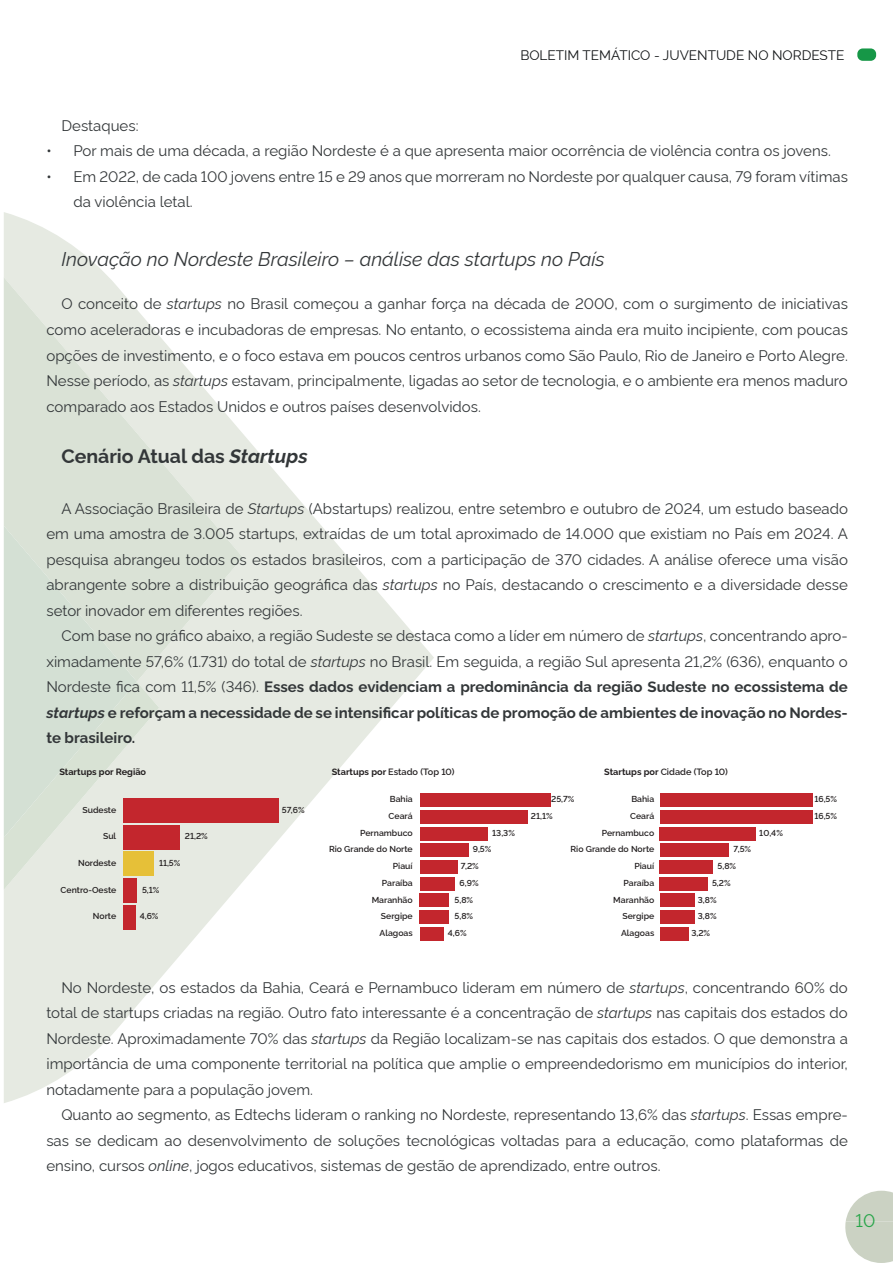
<style>
.page{position:relative;width:893px;height:1263px;background:#fff}
.page>*{position:absolute;margin:0;border:0;box-sizing:border-box;transform-origin:0 0}
.t1{font:italic 19.5px "Rawline";color:#333739}
.t2{font:700 19.5px "Rawline";color:#333739}
.t3{font:18px "Rawline";color:#27a549}
.t4{font:15px/25.5px "Rawline";color:#333739;text-align:justify}
.t5{font:13.5px "Rawline";color:#111416}
.t6{font:600 9.15px "Rawline";color:#231f20}
.t7{font:700 9.15px "Rawline";color:#231f20}
.t8{font:600 8.7px "Rawline";color:#231f20}
.s1{font-style:italic}
.s2{font-weight:700}
.s3{font-weight:700;font-style:italic}
</style>
<div class="page">
<svg style="left:4px;top:212px;width:430px;height:891px"></svg>
<svg style="left:4px;top:277px;width:239px;height:405px;background:#e4e9e0"></svg>
<svg style="left:4px;top:526px;width:155px;height:364px;background:#dae2d7"></svg>
<div style="left:857px;top:48px;width:19px;height:13px;background:#169747;border-radius:5px"></div>
<svg style="left:845px;top:1191px;width:48px;height:72px"></svg>
<div style="left:124px;top:798px;width:155px;height:25px;background:#c3262d"></div>
<div style="left:124px;top:825px;width:56px;height:25px;background:#c3262d"></div>
<div style="left:124px;top:851px;width:30px;height:25px;background:#e6c038"></div>
<div style="left:124px;top:905px;width:12px;height:25px;background:#c3262d"></div>
<div style="left:124px;top:878px;width:13px;height:25px;background:#c3262d"></div>
<div style="left:420px;top:793px;width:130px;height:13px;background:#c3262d"></div>
<div style="left:420px;top:810px;width:107px;height:13px;background:#c3262d"></div>
<div style="left:420px;top:827px;width:67px;height:13px;background:#c3262d"></div>
<div style="left:420px;top:844px;width:49px;height:13px;background:#c3262d"></div>
<div style="left:420px;top:860px;width:37px;height:13px;background:#c3262d"></div>
<div style="left:420px;top:877px;width:35px;height:13px;background:#c3262d"></div>
<div style="left:420px;top:894px;width:29px;height:13px;background:#c3262d"></div>
<div style="left:420px;top:911px;width:29px;height:13px;background:#c3262d"></div>
<div style="left:420px;top:927px;width:24px;height:13px;background:#c3262d"></div>
<div style="left:660px;top:793px;width:153px;height:13px;background:#c3262d"></div>
<div style="left:660px;top:810px;width:153px;height:13px;background:#c3262d"></div>
<div style="left:660px;top:827px;width:96px;height:13px;background:#c3262d"></div>
<div style="left:660px;top:844px;width:69px;height:13px;background:#c3262d"></div>
<div style="left:660px;top:860px;width:53px;height:13px;background:#c3262d"></div>
<div style="left:660px;top:877px;width:48px;height:13px;background:#c3262d"></div>
<div style="left:660px;top:894px;width:34px;height:13px;background:#c3262d"></div>
<div style="left:660px;top:911px;width:34px;height:13px;background:#c3262d"></div>
<div style="left:660px;top:927px;width:28px;height:13px;background:#c3262d"></div>
<p class="t5" style="left:520px;top:45px;width:326px">BOLETIM TEMÁTICO - JUVENTUDE NO NORDESTE</p>
<p class="t4" style="left:61px;top:111px;width:79px">Destaques:</p>
<p class="t4" style="left:46px;top:137px;width:786px">• Por mais de uma década, a região Nordeste é a que apresenta maior ocorrência de violência contra os jovens.</p>
<p class="t4" style="left:73px;top:162px;width:776px;text-indent:-27px">• Em 2022, de cada 100 jovens entre 15 e 29 anos que morreram no Nordeste por qualquer causa, 79 foram vítimas da violência letal.</p>
<h1 class="t1" style="left:61px;top:244px;width:545px">Inovação no Nordeste Brasileiro – análise das startups no País</h1>
<p class="t4" style="left:46px;top:290px;width:803px;text-indent:15px">O conceito de <span class="s1">startups</span> no Brasil começou a ganhar força na década de 2000, com o surgimento de iniciativas como aceleradoras e incubadoras de empresas. No entanto, o ecossistema ainda era muito incipiente, com poucas opções de investimento, e o foco estava em poucos centros urbanos como São Paulo, Rio de Janeiro e Porto Alegre.<br>Nesse período, as <span class="s1">startups</span> estavam, principalmente, ligadas ao setor de tecnologia, e o ambiente era menos maduro comparado aos Estados Unidos e outros países desenvolvidos.</p>
<h1 class="t2" style="left:61px;top:440px;width:248px">Cenário Atual das <span class="s1">Startups</span></h1>
<p class="t4" style="left:46px;top:494px;width:803px;text-indent:15px">A Associação Brasileira de <span class="s1">Startups</span> (Abstartups) realizou, entre setembro e outubro de 2024, um estudo baseado em uma amostra de 3.005 startups, extraídas de um total aproximado de 14.000 que existiam no País em 2024. A pesquisa abrangeu todos os estados brasileiros, com a participação de 370 cidades. A análise oferece uma visão abrangente sobre a distribuição geográfica das <span class="s1">startups</span> no País, destacando o crescimento e a diversidade desse setor inovador em diferentes regiões.</p>
<p class="t4" style="left:46px;top:621px;width:803px;text-indent:15px">Com base no gráfico abaixo, a região Sudeste se destaca como a líder em número de <span class="s1">startups</span>, concentrando apro&shy;ximadamente 57,6% (1.731) do total de <span class="s1">startups</span> no Brasil. Em seguida, a região Sul apresenta 21,2% (636), enquanto o Nordeste fica com 11,5% (346). <span class="s2">Esses dados evidenciam a predominância da região Sudeste no ecossistema de </span><span class="s3">startups</span> <span class="s2">e reforçam a necessidade de se intensificar políticas de promoção de ambientes de inovação no Nordes&shy;te brasileiro.</span></p>
<p class="t7" style="left:59px;top:765px;width:88px">Startups por Região</p>
<p class="t6" style="left:332px;top:765px;width:124px"><span class="s2">Startups por</span> Estado (Top 10)</p>
<p class="t6" style="left:604px;top:765px;width:125px"><span class="s2">Startups por</span> Cidade (Top 10)</p>
<p class="t8" style="left:82px;top:803px;width:35px">Sudeste</p>
<p class="t8" style="left:282px;top:803px;width:24px">57,6%</p>
<p class="t8" style="left:103px;top:829px;width:15px">Sul</p>
<p class="t8" style="left:185px;top:829px;width:24px">21,2%</p>
<p class="t8" style="left:78px;top:856px;width:40px">Nordeste</p>
<p class="t8" style="left:159px;top:856px;width:23px">11,5%</p>
<p class="t8" style="left:61px;top:883px;width:57px">Centro-Oeste</p>
<p class="t8" style="left:142px;top:883px;width:19px">5,1%</p>
<p class="t8" style="left:93px;top:909px;width:25px">Norte</p>
<p class="t8" style="left:140px;top:909px;width:20px">4,6%</p>
<p class="t8" style="left:390px;top:792px;width:24px">Bahia</p>
<p class="t8" style="left:551px;top:792px;width:25px">25,7%</p>
<p class="t8" style="left:389px;top:809px;width:26px">Ceará</p>
<p class="t8" style="left:531px;top:809px;width:23px">21,1%</p>
<p class="t8" style="left:360px;top:826px;width:54px">Pernambuco</p>
<p class="t8" style="left:492px;top:826px;width:24px">13,3%</p>
<p class="t8" style="left:329px;top:842px;width:85px">Rio Grande do Norte</p>
<p class="t8" style="left:473px;top:842px;width:20px">9,5%</p>
<p class="t8" style="left:393px;top:859px;width:21px">Piauí</p>
<p class="t8" style="left:461px;top:859px;width:19px">7,2%</p>
<p class="t8" style="left:382px;top:876px;width:32px">Paraíba</p>
<p class="t8" style="left:460px;top:876px;width:21px">6,9%</p>
<p class="t8" style="left:372px;top:893px;width:42px">Maranhão</p>
<p class="t8" style="left:455px;top:893px;width:20px">5,8%</p>
<p class="t8" style="left:381px;top:909px;width:33px">Sergipe</p>
<p class="t8" style="left:455px;top:909px;width:20px">5,8%</p>
<p class="t8" style="left:380px;top:926px;width:35px">Alagoas</p>
<p class="t8" style="left:448px;top:926px;width:20px">4,6%</p>
<p class="t8" style="left:631px;top:792px;width:24px">Bahia</p>
<p class="t8" style="left:814px;top:792px;width:24px">16,5%</p>
<p class="t8" style="left:630px;top:809px;width:26px">Ceará</p>
<p class="t8" style="left:814px;top:809px;width:24px">16,5%</p>
<p class="t8" style="left:602px;top:826px;width:54px">Pernambuco</p>
<p class="t8" style="left:759px;top:826px;width:25px">10,4%</p>
<p class="t8" style="left:571px;top:842px;width:85px">Rio Grande do Norte</p>
<p class="t8" style="left:734px;top:842px;width:19px">7,5%</p>
<p class="t8" style="left:634px;top:859px;width:21px">Piauí</p>
<p class="t8" style="left:717px;top:859px;width:20px">5,8%</p>
<p class="t8" style="left:623px;top:876px;width:32px">Paraíba</p>
<p class="t8" style="left:712px;top:876px;width:20px">5,2%</p>
<p class="t8" style="left:613px;top:893px;width:42px">Maranhão</p>
<p class="t8" style="left:698px;top:893px;width:20px">3,8%</p>
<p class="t8" style="left:622px;top:909px;width:33px">Sergipe</p>
<p class="t8" style="left:698px;top:909px;width:20px">3,8%</p>
<p class="t8" style="left:621px;top:926px;width:35px">Alagoas</p>
<p class="t8" style="left:691px;top:926px;width:20px">3,2%</p>
<p class="t4" style="left:46px;top:973px;width:803px;text-indent:15px">No Nordeste, os estados da Bahia, Ceará e Pernambuco lideram em número de <span class="s1">startups</span>, concentrando 60% do total de startups criadas na região. Outro fato interessante é a concentração de <span class="s1">startups</span> nas capitais dos estados do Nordeste. Aproximadamente 70% das <span class="s1">startups</span> da Região localizam-se nas capitais dos estados. O que demonstra a importância de uma componente territorial na política que amplie o empreendedorismo em municípios do interior, notadamente para a população jovem.</p>
<p class="t4" style="left:46px;top:1101px;width:803px;text-indent:15px">Quanto ao segmento, as Edtechs lideram o ranking no Nordeste, representando 13,6% das <span class="s1">startups</span>. Essas empre&shy;sas se dedicam ao desenvolvimento de soluções tecnológicas voltadas para a educação, como plataformas de ensino, cursos <span class="s1">online</span>, jogos educativos, sistemas de gestão de aprendizado, entre outros.</p>
<p class="t3" style="left:856px;top:1206px;width:21px">10</p>
</div>
